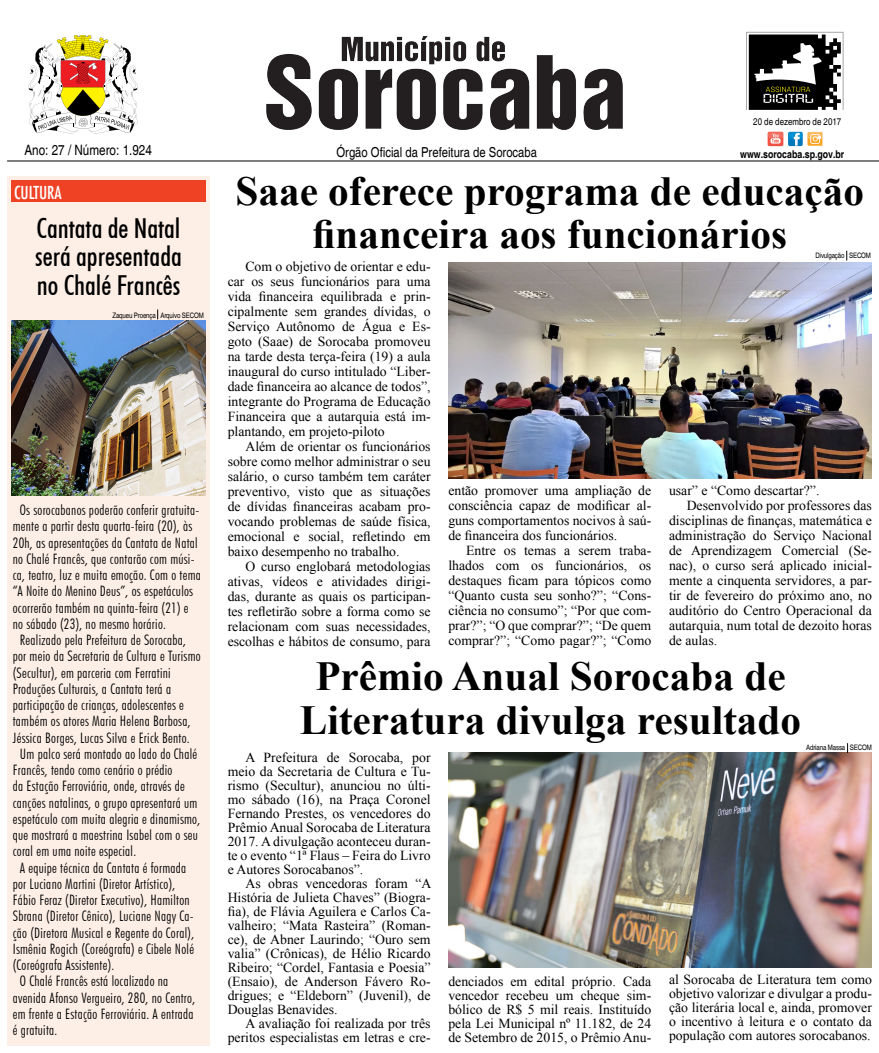
<style>
.page{position:relative;width:879px;height:1053px;background:#fff}
.page>*{position:absolute;margin:0;border:0;box-sizing:border-box;transform-origin:0 0}
.t1{font:700 41.25px/43.8px "Times New Roman";color:#000;text-align:center}
.t2{font:500 condensed 27.5px/28.8px "Futura BT";color:#000;text-align:justify}
.t3{font:condensed 17.5px "Futura LT";color:#fff}
.t4{font:300 condensed 14.38px "Futura BT";letter-spacing:.02em;color:#000}
.t5{font:condensed 14.25px "Helvetica";color:#000}
.t6{font:13.75px/15px "Times New Roman";color:#000;text-align:justify}
.t7{font:condensed 13.75px "Helvetica";color:#000}
.t8{font:700 12.5px "Calibri";color:#000}
.t9{font:700 condensed 10.75px "Helvetica";color:#000}
.t10{font:condensed 9.62px "Helvetica";color:#000}
.t11{font:condensed 7.5px "Helvetica";letter-spacing:-.02em;color:#000}
</style>
<div class="page">
<svg style="left:28px;top:35px;width:110px;height:99px"></svg>
<hr style="left:7px;top:160px;width:872px;height:1px;background:#000">
<div style="left:767px;top:132px;width:16px;height:14px;background:#f9bcb7;border-radius:2px"></div>
<svg style="left:768px;top:132px;width:54px;height:14px"></svg>
<svg style="left:746px;top:6px;width:133px;height:104px"></svg>
<img style="left:266px;top:36px;width:357px;height:94px">
<div style="left:0;top:0;width:873px;height:25px;background:#fff"></div>
<div style="left:7px;top:176px;width:203px;height:869px;background:#feefe6"></div>
<div style="left:12px;top:180px;width:194px;height:22px;background:#ef4123"></div>
<img style="left:448px;top:262px;width:424px;height:216px">
<img style="left:448px;top:752px;width:424px;height:215px">
<img style="left:12px;top:320px;width:193px;height:175px">
<p class="t5" style="left:24px;top:141px;width:129px">Ano: 27 / Número: 1.924</p>
<p class="t10" style="left:753px;top:116px;width:89px">20 de dezembro de 2017</p>
<p class="t7" style="left:336px;top:144px;width:202px">Órgão Oficial da Prefeitura de Sorocaba</p>
<p class="t9" style="left:740px;top:147px;width:106px">www.sorocaba.sp.gov.br</p>
<h1 class="t1" style="left:235px;top:168px;width:630px">Saae oferece programa de educação financeira aos funcionários</h1>
<p class="t3" style="left:14px;top:181px;width:49px">CULTURA</p>
<h2 class="t2" style="left:35px;top:213px;width:148px">Cantata de Natal será apresentada no Chalé Francês</h2>
<p class="t11" style="left:815px;top:251px;width:57px">Divulgação SECOM</p>
<p class="t6" style="left:228px;top:259px;width:204px;text-indent:18px">Com o objetivo de orientar e edu&shy;car os seus funcionários para uma vida financeira equilibrada e prin&shy;cipalmente sem grandes dívidas, o Serviço Autônomo de Água e Es&shy;goto (Saae) de Sorocaba promoveu na tarde desta terça-feira (19) a aula inaugural do curso intitulado “Liber&shy;dade financeira ao alcance de todos”, integrante do Programa de Educação Financeira que a autarquia está im&shy;plantando, em projeto-piloto</p>
<p class="t6" style="left:228px;top:439px;width:204px;text-indent:18px">Além de orientar os funcionários sobre como melhor administrar o seu salário, o curso também tem caráter preventivo, visto que as situações de dívidas financeiras acabam pro&shy;vocando problemas de saúde física, emocional e social, refletindo em baixo desempenho no trabalho.</p>
<p class="t6" style="left:228px;top:559px;width:204px;text-indent:18px">O curso englobará metodologias ativas, vídeos e atividades dirigi&shy;das, durante as quais os participan&shy;tes refletirão sobre a forma como se relacionam com suas necessidades, escolhas e hábitos de consumo, para</p>
<p class="t11" style="left:112px;top:311px;width:93px">Zaqueu Proença Arquivo SECOM</p>
<p class="t6" style="left:448px;top:482px;width:204px">então promover uma ampliação de consciência capaz de modificar al&shy;guns comportamentos nocivos à saú&shy;de financeira dos funcionários.</p>
<p class="t6" style="left:448px;top:542px;width:204px;text-indent:18px">Entre os temas a serem traba&shy;lhados com os funcionários, os destaques ficam para tópicos como “Quanto custa seu sonho?”; “Cons&shy;ciência no consumo”; “Por que com&shy;prar?”; “O que comprar?”; “De quem comprar?”; “Como pagar?”; “Como</p>
<p class="t6" style="left:669px;top:482px;width:152px">usar” e “Como descartar?”.</p>
<p class="t6" style="left:687px;top:497px;width:187px">Desenvolvido por professores das</p>
<p class="t6" style="left:669px;top:512px;width:204px">disciplinas de finanças, matemática e</p>
<p class="t6" style="left:669px;top:527px;width:204px">administração do Serviço Nacional</p>
<p class="t6" style="left:669px;top:542px;width:204px">de Aprendizagem Comercial (Se-</p>
<p class="t6" style="left:669px;top:557px;width:204px">nac), o curso será aplicado inicial-</p>
<p class="t6" style="left:669px;top:572px;width:204px">mente a cinquenta servidores, a par-</p>
<p class="t6" style="left:669px;top:587px;width:204px">tir de fevereiro do próximo ano, no</p>
<p class="t6" style="left:669px;top:602px;width:204px">auditório do Centro Operacional da</p>
<p class="t6" style="left:669px;top:617px;width:204px">autarquia, num total de dezoito horas</p>
<p class="t6" style="left:669px;top:632px;width:50px">de aulas.</p>
<h1 class="t1" style="left:300px;top:653px;width:503px">Prêmio Anual Sorocaba de<br>Literatura divulga resultado</h1>
<p class="t6" style="left:228px;top:749px;width:204px;line-height:14px;text-indent:18px">A Prefeitura de Sorocaba, por meio da Secretaria de Cultura e Tu&shy;rismo (Secultur), anunciou no últi&shy;mo sábado (16), na Praça Coronel Fernando Prestes, os vencedores do Prêmio Anual Sorocaba de Literatura 2017. A divulgação aconteceu duran&shy;te o evento “1ª Flaus – Feira do Livro e Autores Sorocabanos”.</p>
<p class="t6" style="left:228px;top:875px;width:205px;line-height:14px;text-indent:18px">As obras vencedoras foram “A História de Julieta Chaves” (Biogra&shy;fia), de Flávia Aguilera e Carlos Ca&shy;valheiro; “Mata Rasteira” (Roman&shy;ce), de Abner Laurindo; “Ouro sem valia” (Crônicas), de Hélio Ricardo Ribeiro; “Cordel, Fantasia e Poesia” (Ensaio), de Anderson Fávero Ro&shy;drigues; e “Eldeborn” (Juvenil), de Douglas Benavides.</p>
<p class="t6" style="left:228px;top:1015px;width:204px;line-height:14px;text-align:right">A avaliação foi realizada por três peritos especialistas em letras e cre-</p>
<p class="t4" style="left:20px;top:501px;width:181px">Os sorocabanos poderão conferir gratuita-</p>
<p class="t4" style="left:13px;top:517px;width:181px">mente a partir desta quarta-feira (20), às</p>
<p class="t4" style="left:13px;top:533px;width:186px">20h, as apresentações da Cantata de Natal</p>
<p class="t4" style="left:13px;top:550px;width:183px">no Chalé Francês, que contarão com músi-</p>
<p class="t4" style="left:13px;top:566px;width:190px">ca, teatro, luz e muita emoção. Com o tema</p>
<p class="t4" style="left:13px;top:582px;width:182px">“A Noite do Menino Deus”, os espetáculos</p>
<p class="t4" style="left:13px;top:598px;width:177px">ocorrerão também na quinta-feira (21) e</p>
<p class="t4" style="left:13px;top:615px;width:155px">no sábado (23), no mesmo horário.</p>
<p class="t4" style="left:20px;top:631px;width:168px">Realizado pela Prefeitura de Sorocaba,</p>
<p class="t4" style="left:13px;top:647px;width:189px">por meio da Secretaria de Cultura e Turismo</p>
<p class="t4" style="left:13px;top:663px;width:159px">(Secultur), em parceria com Ferratini</p>
<p class="t4" style="left:13px;top:680px;width:160px">Produções Culturais, a Cantata terá a</p>
<p class="t4" style="left:13px;top:696px;width:172px">participação de crianças, adolescentes e</p>
<p class="t4" style="left:13px;top:712px;width:179px">também os atores Maria Helena Barbosa,</p>
<p class="t4" style="left:13px;top:728px;width:178px">Jéssica Borges, Lucas Silva e Erick Bento.</p>
<p class="t4" style="left:20px;top:745px;width:179px">Um palco será montado ao lado do Chalé</p>
<p class="t4" style="left:13px;top:761px;width:161px">Francês, tendo como cenário o prédio</p>
<p class="t4" style="left:13px;top:777px;width:173px">da Estação Ferroviária, onde, através de</p>
<p class="t4" style="left:13px;top:793px;width:186px">canções natalinas, o grupo apresentará um</p>
<p class="t4" style="left:13px;top:810px;width:189px">espetáculo com muita alegria e dinamismo,</p>
<p class="t4" style="left:13px;top:826px;width:187px">que mostrará a maestrina Isabel com o seu</p>
<p class="t4" style="left:13px;top:842px;width:125px">coral em uma noite especial.</p>
<p class="t4" style="left:20px;top:858px;width:168px">A equipe técnica da Cantata é formada</p>
<p class="t4" style="left:13px;top:875px;width:164px">por Luciano Martini (Diretor Artístico),</p>
<p class="t4" style="left:13px;top:891px;width:178px">Fábio Feraz (Diretor Executivo), Hamilton</p>
<p class="t4" style="left:13px;top:907px;width:182px">Sbrana (Diretor Cênico), Luciane Nagy Ca-</p>
<p class="t4" style="left:13px;top:923px;width:183px">ção (Diretora Musical e Regente do Coral),</p>
<p class="t4" style="left:13px;top:939px;width:183px">Ismênia Rogich (Coreógrafa) e Cibele Nolé</p>
<p class="t4" style="left:13px;top:956px;width:103px">(Coreógrafa Assistente).</p>
<p class="t4" style="left:20px;top:972px;width:150px">O Chalé Francês está localizado na</p>
<p class="t4" style="left:13px;top:988px;width:184px">avenida Afonso Vergueiro, 280, no Centro,</p>
<p class="t4" style="left:13px;top:1004px;width:182px">em frente a Estação Ferroviária. A entrada</p>
<p class="t4" style="left:13px;top:1021px;width:46px">é gratuita.</p>
<p class="t11" style="left:806px;top:743px;width:67px">Adriana Massa SECOM</p>
<p class="t6" style="left:448px;top:974px;width:204px;line-height:14px">denciados em edital próprio. Cada vencedor recebeu um cheque sim&shy;bólico de R$ 5 mil reais. Instituído pela Lei Municipal nº 11.182, de 24 de Setembro de 2015, o Prêmio Anu-</p>
<p class="t6" style="left:669px;top:972px;width:204px;line-height:14px">al Sorocaba de Literatura tem como objetivo valorizar e divulgar a produ&shy;ção literária local e, ainda, promover o incentivo à leitura e o contato da população com autores sorocabanos.</p>
<p class="t8" style="left:127px;top:1029px;width:621px">Arquivo assinado digitalmente. Para mais informações consulte http://agencia.sorocaba.sp.gov.br/jornal-do-municipio/</p>
</div>
